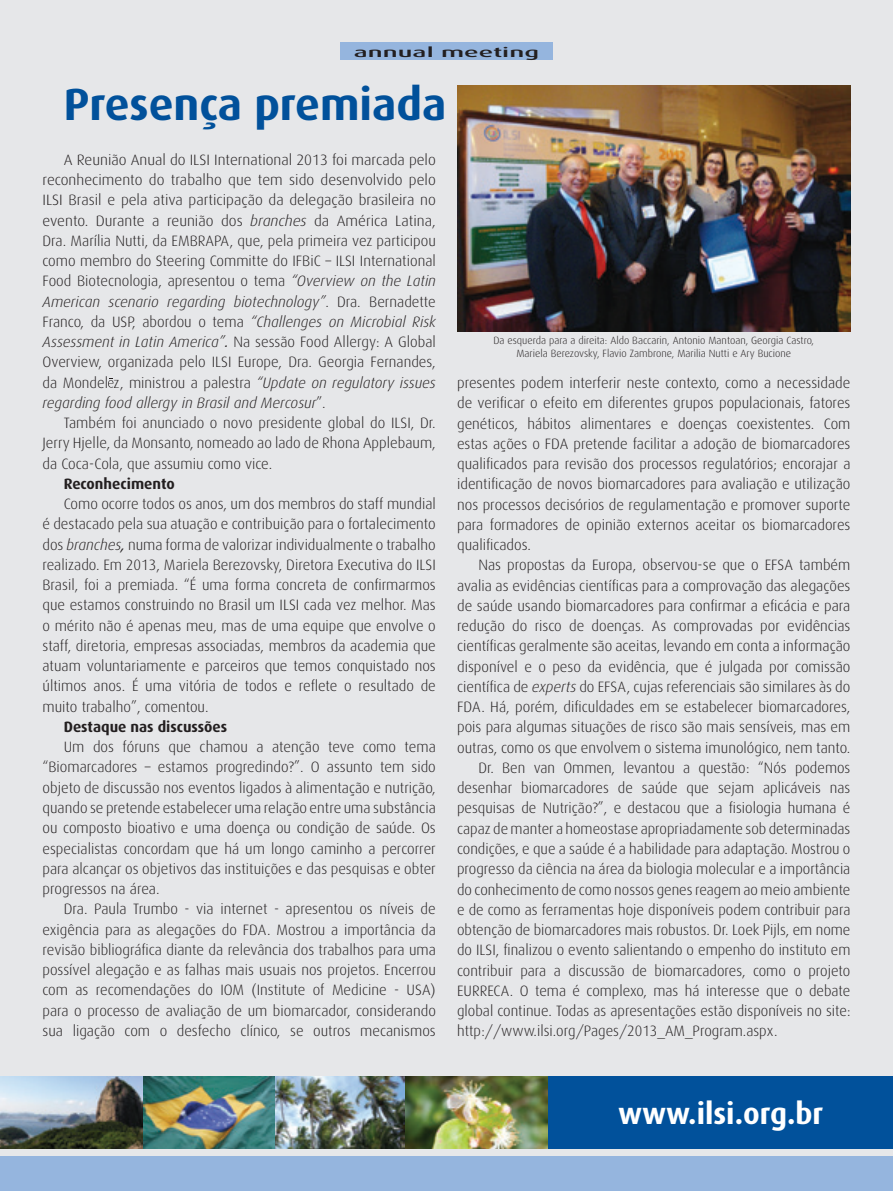
<style>
.page{position:relative;width:893px;height:1191px;background:#e6e7e9}
.page>*{position:absolute;margin:0;border:0;box-sizing:border-box;transform-origin:0 0}
.t1{font:700 45px "Dax";color:#01519b}
.t2{font:700 30px "Dax";color:#fff}
.t3{font:300 15px/20.2px "Dax";color:#231f20;text-align:justify}
.t4{font:700 15px "Dax";color:#231f20}
.t5{font:500 13.5px "Dax";color:#231f20;scale:2 1}
.t6{font:300 10.5px/12.6px "Dax";color:#231f20;text-align:center}
.s1{font-style:italic}
.s2{font-weight:400;font-style:italic}
</style>
<div class="page">
<div style="left:0;top:1157px;width:893px;height:34px;background:#95b5de"></div>
<img style="left:0;top:1076px;width:548px;height:72px">
<div style="left:548px;top:1076px;width:345px;height:72px;background:#01519b"></div>
<div style="left:340px;top:43px;width:213px;height:17px;background:#95b5de"></div>
<svg style="left:108px;top:378px;width:5px;height:9px"></svg>
<img style="left:457px;top:85px;width:393px;height:247px">
<p class="t5" style="left:354px;top:45px;width:94px">annual meeting</p>
<h1 class="t1" style="left:64px;top:78px;width:384px">Presença premiada</h1>
<p class="t3" style="left:43px;top:150px;width:395px;text-indent:21px">A Reunião Anual do ILSI International 2013 foi marcada pelo reconhecimento do trabalho que tem sido desenvolvido pelo ILSI Brasil e pela ativa participação da delegação brasileira no evento. Durante a reunião dos <span class="s1">branches</span> da América Latina, Dra. Marília Nutti, da EMBRAPA, que, pela primeira vez participou como membro do Steering Committe do IFBiC – ILSI International Food Biotecnologia, apresentou o tema <span class="s1">“Overview on the Latin American scenario regarding biotechnology”</span>. Dra. Bernadette Franco, da USP, abordou o tema <span class="s1">“Challenges on Microbial Risk Assessment in Latin America”</span><span class="s2">.</span> Na sessão Food Allergy: A Global Overview, organizada pelo ILSI Europe, Dra. Georgia Fernandes, da Mondel z, ministrou a palestra <span class="s1">“Update on regulatory issues regarding food allergy in Brasil and Mercosur</span>”.</p>
<p class="t3" style="left:43px;top:413px;width:395px;text-indent:21px">Também foi anunciado o novo presidente global do ILSI, Dr.<br>Jerry Hjelle, da Monsanto, nomeado ao lado de Rhona Applebaum, da Coca-Cola, que assumiu como vice.</p>
<p class="t4" style="left:64px;top:475px;width:112px">Reconhecimento</p>
<p class="t3" style="left:43px;top:494px;width:395px;text-indent:21px">Como ocorre todos os anos, um dos membros do staff mundial é destacado pela sua atuação e contribuição para o fortalecimento dos <span class="s1">branches</span><span class="s2">,</span> numa forma de valorizar individualmente o trabalho realizado. Em 2013, Mariela Berezovsky, Diretora Executiva do ILSI Brasil, foi a premiada. “É uma forma concreta de confirmarmos que estamos construindo no Brasil um ILSI cada vez melhor. Mas o mérito não é apenas meu, mas de uma equipe que envolve o staff, diretoria, empresas associadas, membros da academia que atuam voluntariamente e parceiros que temos conquistado nos últimos anos. É uma vitória de todos e reflete o resultado de muito trabalho”, comentou.</p>
<p class="t4" style="left:64px;top:718px;width:165px">Destaque nas discussões</p>
<p class="t3" style="left:43px;top:737px;width:395px;text-indent:21px">Um dos fóruns que chamou a atenção teve como tema “Biomarcadores – estamos progredindo?”. O assunto tem sido objeto de discussão nos eventos ligados à alimentação e nutrição, quando se pretende estabelecer uma relação entre uma substância ou composto bioativo e uma doença ou condição de saúde. Os especialistas concordam que há um longo caminho a percorrer para alcançar os objetivos das instituições e das pesquisas e obter progressos na área.</p>
<p class="t3" style="left:43px;top:899px;width:395px;text-indent:21px">Dra. Paula Trumbo - via internet - apresentou os níveis de exigência para as alegações do FDA. Mostrou a importância da revisão bibliográfica diante da relevância dos trabalhos para uma possível alegação e as falhas mais usuais nos projetos. Encerrou com as recomendações do IOM (Institute of Medicine - USA) para o processo de avaliação de um biomarcador, considerando sua ligação com o desfecho clínico, se outros mecanismos</p>
<p class="t6" style="left:493px;top:334px;width:322px">Da esquerda para a direita: Aldo Baccarin, Antonio Mantoan, Georgia Castro,<br>Mariela Berezovsky, Flavio Zambrone, Marilia Nutti e Ary Bucione</p>
<p class="t3" style="left:457px;top:373px;width:395px">presentes podem interferir neste contexto, como a necessidade de verificar o efeito em diferentes grupos populacionais, fatores genéticos, hábitos alimentares e doenças coexistentes. Com estas ações o FDA pretende facilitar a adoção de biomarcadores qualificados para revisão dos processos regulatórios; encorajar a identificação de novos biomarcadores para avaliação e utilização nos processos decisórios de regulamentação e promover suporte para formadores de opinião externos aceitar os biomarcadores qualificados.</p>
<p class="t3" style="left:478px;top:555px;width:374px">Nas propostas da Europa, observou-se que o EFSA também</p>
<p class="t3" style="left:457px;top:575px;width:395px">avalia as evidências científicas para a comprovação das alegações</p>
<p class="t3" style="left:457px;top:596px;width:395px">de saúde usando biomarcadores para confirmar a eficácia e para</p>
<p class="t3" style="left:457px;top:616px;width:395px">redução do risco de doenças. As comprovadas por evidências</p>
<p class="t3" style="left:457px;top:636px;width:395px">científicas geralmente são aceitas, levando em conta a informação</p>
<p class="t3" style="left:457px;top:656px;width:395px">disponível e o peso da evidência, que é julgada por comissão</p>
<p class="t3" style="left:457px;top:677px;width:395px">científica de <span class="s1">experts</span> do EFSA, cujas referenciais são similares às do</p>
<p class="t3" style="left:457px;top:697px;width:395px">FDA. Há, porém, dificuldades em se estabelecer biomarcadores,</p>
<p class="t3" style="left:457px;top:717px;width:395px">pois para algumas situações de risco são mais sensíveis, mas em</p>
<p class="t3" style="left:457px;top:737px;width:395px">outras, como os que envolvem o sistema imunológico, nem tanto.</p>
<p class="t3" style="left:478px;top:758px;width:374px">Dr. Ben van Ommen, levantou a questão: “Nós podemos</p>
<p class="t3" style="left:457px;top:778px;width:395px">desenhar biomarcadores de saúde que sejam aplicáveis nas</p>
<p class="t3" style="left:457px;top:798px;width:395px">pesquisas de Nutrição?”, e destacou que a fisiologia humana é</p>
<p class="t3" style="left:457px;top:818px;width:395px">capaz de manter a homeostase apropriadamente sob determinadas</p>
<p class="t3" style="left:457px;top:839px;width:395px">condições, e que a saúde é a habilidade para adaptação. Mostrou o</p>
<p class="t3" style="left:457px;top:859px;width:395px">progresso da ciência na área da biologia molecular e a importância</p>
<p class="t3" style="left:457px;top:879px;width:395px">do conhecimento de como nossos genes reagem ao meio ambiente</p>
<p class="t3" style="left:457px;top:899px;width:395px">e de como as ferramentas hoje disponíveis podem contribuir para</p>
<p class="t3" style="left:457px;top:920px;width:395px">obtenção de biomarcadores mais robustos. Dr. Loek Pijls, em nome</p>
<p class="t3" style="left:457px;top:940px;width:395px">do ILSI, finalizou o evento salientando o empenho do instituto em</p>
<p class="t3" style="left:457px;top:960px;width:395px">contribuir para a discussão de biomarcadores, como o projeto</p>
<p class="t3" style="left:457px;top:980px;width:395px">EURRECA. O tema é complexo, mas há interesse que o debate</p>
<p class="t3" style="left:457px;top:1001px;width:395px">global continue. Todas as apresentações estão disponíveis no site:</p>
<p class="t3" style="left:457px;top:1021px;width:322px">http://www.ilsi.org/Pages/2013_AM_Program.aspx.</p>
<h2 class="t2" style="left:618px;top:1096px;width:207px">www.ilsi.org.br</h2>
</div>
